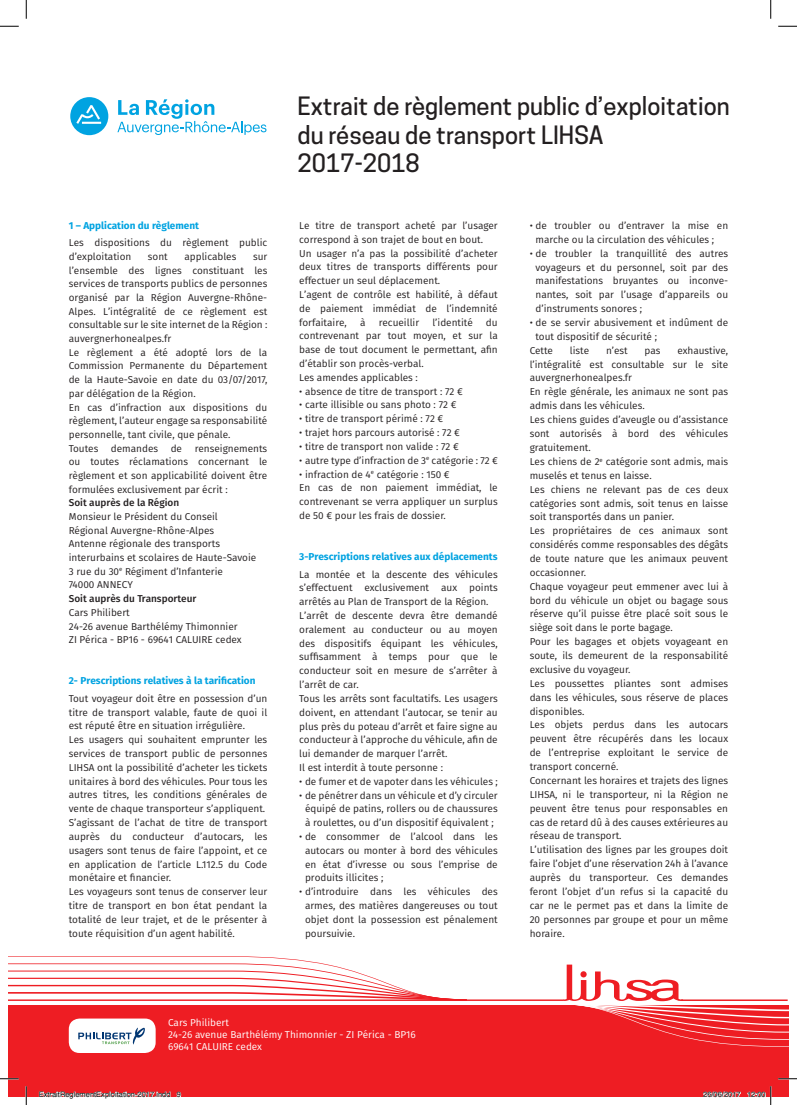
<style>
.page{position:relative;width:797px;height:1105px;background:#fff}
.page>*{position:absolute;margin:0;border:0;box-sizing:border-box;transform-origin:0 0}
.t1{font:500 23.75px/28.8px "Cooper Hewitt";color:#231f20}
.t2{font:10px/13.8px "Fira Sans";color:#231f20}
.t3{font:700 10px "Fira Sans";color:#00a3e1}
.t4{font:10px/12px "Fira Sans";color:#fff}
.t5{font:500 10px "Fira Sans";color:#231f20}
.t6{font:7.5px "Helvetica";color:#000}
</style>
<div class="page">
<svg style="left:9px;top:956px;width:445px;height:43px"></svg>
<hr style="left:9px;top:999px;width:555px;height:2px;background:#ee1d23">
<div style="left:9px;top:1005px;width:779px;height:91px;background:#ee1d23"></div>
<svg style="left:551px;top:964px;width:237px;height:83px"></svg>
<svg style="left:117px;top:99px;width:149px;height:36px"></svg>
<svg style="left:70px;top:97px;width:38px;height:38px"></svg>
<div style="left:69px;top:1018px;width:87px;height:35px;background:#fff;border-radius:11px"></div>
<svg style="left:78px;top:1027px;width:67px;height:18px"></svg>
<svg style="left:0;top:25px;width:19px;height:2px"></svg>
<svg style="left:778px;top:25px;width:19px;height:2px"></svg>
<svg style="left:0;top:1078px;width:19px;height:1px"></svg>
<svg style="left:778px;top:1078px;width:19px;height:1px"></svg>
<svg style="left:25px;top:0;width:2px;height:19px"></svg>
<svg style="left:25px;top:1086px;width:2px;height:19px"></svg>
<svg style="left:770px;top:0;width:1px;height:19px"></svg>
<svg style="left:39px;top:1091px;width:131px;height:6px"></svg>
<svg style="left:176px;top:1092px;width:5px;height:5px"></svg>
<svg style="left:703px;top:1091px;width:38px;height:6px"></svg>
<svg style="left:747px;top:1086px;width:24px;height:19px"></svg>
<p class="t3" style="left:69px;top:218px;width:132px">1 – Application du règlement</p>
<p class="t2" style="left:69px;top:237px;width:200px">Les dispositions du règlement public d’exploitation</p>
<p class="t2" style="left:148px;top:250px;width:21px">sont</p>
<p class="t2" style="left:184px;top:250px;width:53px">applicables</p>
<p class="t2" style="left:69px;top:250px;width:200px;text-indent:184px">sur l’ensemble des lignes constituant les services de transports publics de personnes organisé par la Région Auvergne-Rhône-Alpes. L’intégralité de ce règlement est consultable sur le site internet de la Région : auvergnerhonealpes.fr<br>Le règlement a été adopté lors de la Commission Permanente du Département de la Haute-Savoie en date du 03/07/2017, par délégation de la Région.<br>En cas d’infraction aux dispositions du règlement, l’auteur engage sa responsabilité personnelle, tant civile, que pénale.<br>Toutes</p>
<p class="t2" style="left:69px;top:442px;width:200px;text-align:justify;text-indent:126px">renseignements ou toutes réclamations concernant le règlement et son applicabilité doivent être formulées exclusivement par écrit :</p>
<p class="t5" style="left:69px;top:496px;width:112px">Soit auprès de la Région</p>
<p class="t2" style="left:69px;top:510px;width:189px">Monsieur le Président du Conseil<br>Régional Auvergne-Rhône-Alpes<br>Antenne régionale des transports interurbains et scolaires de Haute-Savoie<br>3 rue du 30<sup>e</sup> Régiment d’Infanterie<br>74000 ANNECY</p>
<p class="t5" style="left:69px;top:592px;width:129px">Soit auprès du Transporteur</p>
<p class="t2" style="left:69px;top:606px;width:174px">Cars Philibert<br>24-26 avenue Barthélémy Thimonnier<br>ZI Périca - BP16 - 69641 CALUIRE cedex</p>
<p class="t3" style="left:69px;top:674px;width:188px">2- Prescriptions relatives à la tarification</p>
<p class="t2" style="left:69px;top:692px;width:200px">Tout voyageur doit être en possession d’un titre de transport valable, faute de quoi il est réputé être en situation irrégulière.<br>Les usagers qui souhaitent emprunter les services de transport public de personnes LIHSA ont la possibilité d’acheter les tickets unitaires à bord des véhicules. Pour tous les autres titres, les conditions générales de vente de chaque transporteur s’appliquent.<br>S’agissant de l’achat de titre de transport auprès du conducteur d’autocars, les usagers sont tenus de faire l’appoint, et ce en application de l’article L.112.5 du Code monétaire et financier.<br>Les voyageurs sont tenus de conserver leur titre de transport en bon état pendant la totalité de leur trajet, et de le présenter à toute réquisition d’un agent habilité.</p>
<p class="t2" style="left:111px;top:442px;width:49px">demandes</p>
<p class="t2" style="left:171px;top:442px;width:13px">de</p>
<h1 class="t1" style="left:297px;top:92px;width:434px">Extrait de règlement public d’exploitation du réseau de transport LIHSA<br>2017-2018</h1>
<p class="t2" style="left:299px;top:219px;width:200px">Le titre de transport acheté par l’usager correspond à son trajet de bout en bout.<br>Un usager n’a pas la possibilité d’acheter deux titres de transports différents pour effectuer un seul déplacement.<br>L’agent de contrôle est habilité, à défaut de paiement immédiat de l’indemnité forfaitaire,</p>
<p class="t2" style="left:360px;top:316px;width:7px">à</p>
<p class="t2" style="left:379px;top:316px;width:42px">recueillir</p>
<p class="t2" style="left:432px;top:316px;width:42px">l’identité</p>
<p class="t2" style="left:299px;top:316px;width:200px;text-indent:187px">du contrevenant par tout moyen, et sur la base de tout document le permettant, afin d’établir son procès-verbal.<br>Les amendes applicables :</p>
<p class="t2" style="left:299px;top:385px;width:165px">• absence de titre de transport : 72 €</p>
<p class="t2" style="left:299px;top:399px;width:159px">• carte illisible ou sans photo : 72 €</p>
<p class="t2" style="left:299px;top:413px;width:146px">• titre de transport périmé : 72 €</p>
<p class="t2" style="left:299px;top:426px;width:162px">• trajet hors parcours autorisé : 72 €</p>
<p class="t2" style="left:299px;top:440px;width:161px">• titre de transport non valide : 72 €</p>
<p class="t2" style="left:299px;top:454px;width:200px">• autre type d’infraction de 3<sup>e</sup> catégorie : 72 €</p>
<p class="t2" style="left:299px;top:468px;width:200px">• infraction de 4<sup>e</sup> catégorie : 150 €<br>En cas de non paiement immédiat, le contrevenant se verra appliquer un surplus de 50 € pour les frais de dossier.</p>
<p class="t3" style="left:299px;top:550px;width:200px">3-Prescriptions relatives aux déplacements</p>
<p class="t2" style="left:299px;top:568px;width:200px">La montée et la descente des véhicules s’effectuent exclusivement aux points arrêtés au Plan de Transport de la Région.<br>L’arrêt de descente devra être demandé oralement au conducteur ou au moyen des dispositifs équipant les véhicules, suffisamment à temps pour que le conducteur soit en mesure de s’arrêter à l’arrêt de car.<br>Tous les arrêts sont facultatifs. Les usagers doivent, en attendant l’autocar, se tenir au plus près du poteau d’arrêt et faire signe au conducteur à l’approche du véhicule, afin de lui demander de marquer l’arrêt.<br>Il est interdit à toute personne :</p>
<p class="t2" style="left:299px;top:775px;width:200px">• de fumer et de vapoter dans les véhicules ;</p>
<p class="t2" style="left:299px;top:789px;width:200px;text-align:center">• de pénétrer dans un véhicule et d’y circuler équipé de patins, rollers ou de chaussures à roulettes, ou d’un dispositif équivalent ;</p>
<p class="t2" style="left:305px;top:830px;width:194px;text-align:justify;text-indent:-6px">• de consommer de l’alcool dans les autocars ou monter à bord des véhicules en état d’ivresse ou sous l’emprise de produits illicites ;</p>
<p class="t2" style="left:305px;top:885px;width:194px;text-align:justify;text-indent:-6px">• d’introduire dans les véhicules des armes, des matières dangereuses ou tout objet dont la possession est pénalement poursuivie.</p>
<p class="t2" style="left:535px;top:219px;width:194px;text-indent:-6px">• de troubler ou d’entraver la mise en marche ou la circulation des véhicules ;</p>
<p class="t2" style="left:535px;top:247px;width:194px;text-align:justify;text-indent:-6px">• de troubler la tranquillité des autres voyageurs et du personnel, soit par des manifestations bruyantes ou inconve&shy;nantes, soit par l’usage d’appareils ou d’instruments sonores ;</p>
<p class="t2" style="left:529px;top:316px;width:200px">• de se servir abusivement et indûment de</p>
<p class="t2" style="left:535px;top:330px;width:123px">tout dispositif de sécurité ;</p>
<p class="t2" style="left:529px;top:344px;width:25px">Cette</p>
<p class="t2" style="left:570px;top:344px;width:21px">liste</p>
<p class="t2" style="left:606px;top:344px;width:23px">n’est</p>
<p class="t2" style="left:644px;top:344px;width:17px">pas</p>
<p class="t2" style="left:529px;top:344px;width:200px;text-indent:148px">exhaustive, l’intégralité est consultable sur le site auvergnerhonealpes.fr<br>En règle générale, les animaux ne sont pas admis dans les véhicules.<br>Les chiens guides d’aveugle ou d’assistance sont autorisés à bord des véhicules gratuitement.<br>Les chiens de 2<sup>e</sup> catégorie sont admis, mais muselés et tenus en laisse.<br>Les chiens ne relevant pas de ces deux catégories sont admis, soit tenus en laisse soit transportés dans un panier.<br>Les propriétaires de ces animaux sont considérés comme responsables des dégâts de toute nature que les animaux peuvent occasionner.<br>Chaque voyageur peut emmener avec lui à bord du véhicule un objet ou bagage sous réserve qu’il puisse être placé soit sous le siège soit dans le porte bagage.<br>Pour les bagages et objets voyageant en soute, ils demeurent de la responsabilité exclusive du voyageur.<br>Les poussettes pliantes sont admises dans les véhicules, sous réserve de places disponibles.<br>Les objets perdus dans les autocars peuvent être récupérés dans les locaux de l’entreprise exploitant le service de transport concerné.<br>Concernant les horaires et trajets des lignes LIHSA, ni le transporteur, ni la Région ne peuvent être tenus pour responsables en cas de retard dû à des causes extérieures au réseau de transport.<br>L’utilisation des lignes par les groupes doit faire l’objet d’une réservation 24h à l’avance auprès du transporteur. Ces demandes feront l’objet d’un refus si la capacité du car ne le permet pas et dans la limite de 20 personnes par groupe et pour un même horaire.</p>
<p class="t4" style="left:168px;top:1017px;width:249px">Cars Philibert<br>24-26 avenue Barthélémy Thimonnier - ZI Périca - BP16<br>69641 CALUIRE cedex</p>
<p class="t6" style="left:39px;top:1089px;width:144px">ExtraitReglementExploitation-2017.indd 9</p>
<p class="t6" style="left:703px;top:1089px;width:64px">26/06/2017 12:00</p>
</div>
